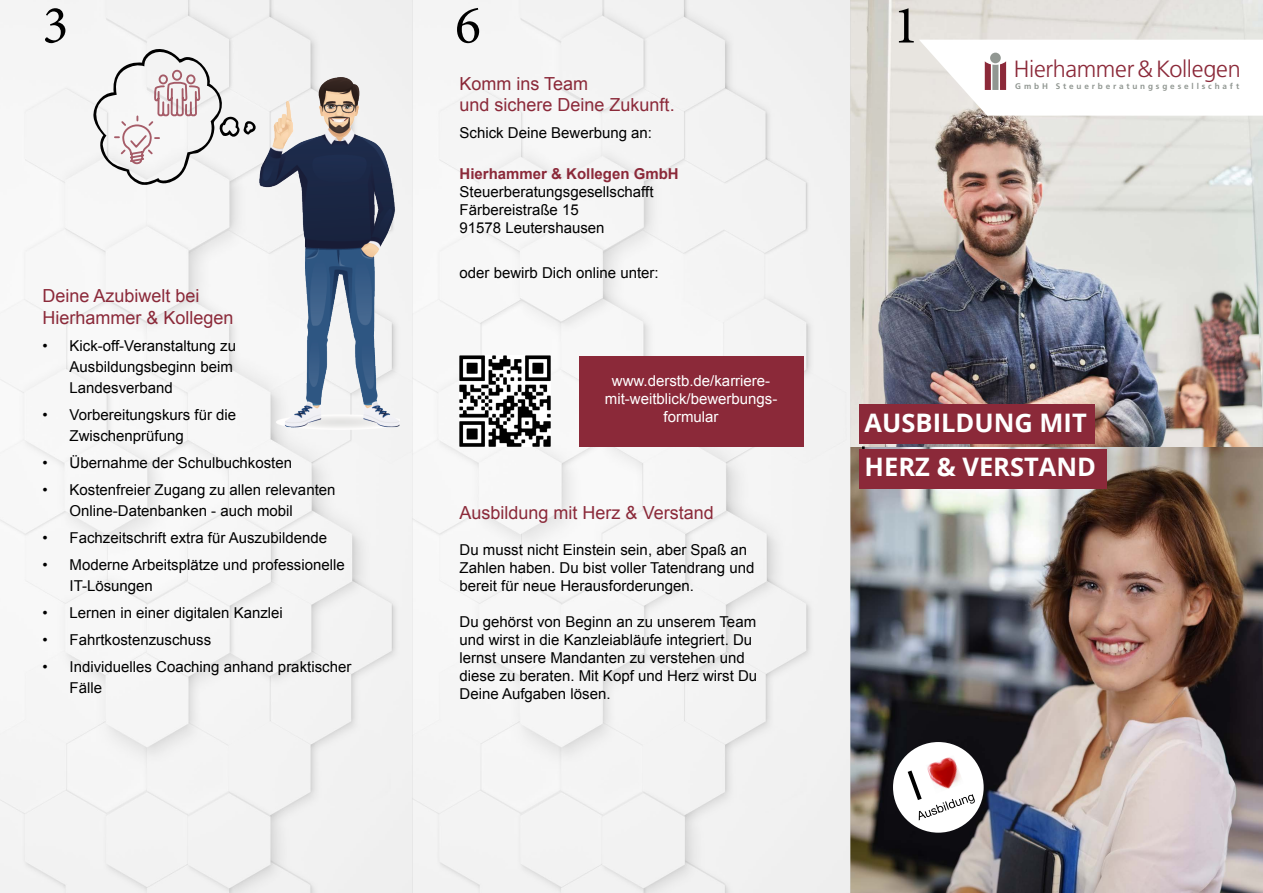
<style>
.page{position:relative;width:1263px;height:893px;background:#fff}
.page>*{position:absolute;margin:0;border:0;box-sizing:border-box;transform-origin:0 0}
.t1{font:54px "Minion Pro";color:#000}
.t2{font:700 25.5px/44.1px "Open Sans";color:#fff}
.t3{font:300 23.4px "Frutiger LT Std";letter-spacing:-.015em;color:#8b2939}
.t4{font:18px/21.6px "Arial";color:#8b2939}
.t5{font:15px/18px "Arial";color:#000}
.t6{font:15px/18px "Arial";color:#fff;text-align:center}
.t7{font:700 15px "Arial";color:#8b2939}
.t8{font:700 8.25px "Frutiger LT Std";letter-spacing:.345em;color:#919792}
</style>
<div class="page">
<div style="left:0;top:0;width:851px;height:893px;background:#f4f4f4"></div>
<img style="left:851px;top:446px;width:412px;height:447px">
<img style="left:851px;top:0;width:412px;height:446px">
<div style="left:859px;top:405px;width:236px;height:39px;background:#8b2939"></div>
<div style="left:859px;top:449px;width:247px;height:39px;background:#8b2939"></div>
<div style="left:893px;top:742px;width:91px;height:91px;background:#fff;border-radius:50%"></div>
<svg style="left:919px;top:40px;width:344px;height:76px"></svg>
<div style="left:990px;top:53px;width:11px;height:10px;background:#919792;border-radius:50%"></div>
<img style="left:927px;top:757px;width:32px;height:13px">
<svg style="left:908px;top:770px;width:67px;height:50px"></svg>
<img style="left:260px;top:78px;width:140px;height:351px">
<svg style="left:92px;top:47px;width:167px;height:139px"></svg>
<div style="left:579px;top:356px;width:224px;height:90px;background:#8b2939"></div>
<img style="left:460px;top:356px;width:90px;height:90px">
<h1 class="t1" style="left:43px;top:-11px;width:27px">3</h1>
<h1 class="t1" style="left:455px;top:-11px;width:27px">6</h1>
<h1 class="t1" style="left:893px;top:-11px;width:27px">1</h1>
<p class="t4" style="left:43px;top:285px;width:193px">Deine Azubiwelt bei<br>Hierhammer &amp; Kollegen</p>
<p class="t4" style="left:459px;top:73px;width:217px">Komm ins Team<br>und sichere Deine Zukunft.</p>
<p class="t5" style="left:459px;top:124px;width:194px">Schick Deine Bewerbung an:</p>
<p class="t7" style="left:459px;top:164px;width:221px">Hierhammer &amp; Kollegen GmbH</p>
<p class="t5" style="left:459px;top:183px;width:196px">Steuerberatungsgesellschafft<br>Färbereistraße 15<br>91578 Leutershausen</p>
<p class="t5" style="left:459px;top:264px;width:201px">oder bewirb Dich online unter:</p>
<h3 class="t3" style="left:1014px;top:55px;width:228px">Hierhammer&amp;Kollegen</h3>
<p class="t8" style="left:1015px;top:82px;width:226px">GmbH Steuerberatungsgesellschaft</p>
<p class="t5" style="left:70px;top:335px;width:168px;line-height:21px;text-indent:-27px">• Kick-off-Veranstaltung zu<br>Ausbildungsbeginn beim<br>Landesverband</p>
<p class="t5" style="left:70px;top:404px;width:168px;line-height:21px;text-indent:-27px">• Vorbereitungskurs für die<br>Zwischenprüfung</p>
<p class="t5" style="left:43px;top:454px;width:251px">• Übernahme der Schulbuchkosten</p>
<p class="t5" style="left:70px;top:479px;width:267px;line-height:21px;text-indent:-27px">• Kostenfreier Zugang zu allen relevanten<br>Online-Datenbanken - auch mobil</p>
<p class="t5" style="left:43px;top:529px;width:286px">• Fachzeitschrift extra für Auszubildende</p>
<p class="t5" style="left:70px;top:554px;width:277px;line-height:21px;text-indent:-27px">• Moderne Arbeitsplätze und professionelle<br>IT-Lösungen</p>
<p class="t5" style="left:43px;top:604px;width:242px">• Lernen in einer digitalen Kanzlei</p>
<p class="t5" style="left:43px;top:631px;width:170px">• Fahrtkostenzuschuss</p>
<p class="t5" style="left:70px;top:656px;width:283px;line-height:21px;text-indent:-27px">• Individuelles Coaching anhand praktischer<br>Fälle</p>
<p class="t6" style="left:605px;top:372px;width:174px">www.derstb.de/karriere&shy;mit-weitblick/bewerbungs&shy;formular</p>
<p class="t4" style="left:460px;top:502px;width:256px">Ausbildung mit Herz &amp; Verstand</p>
<p class="t5" style="left:460px;top:541px;width:296px">Du musst nicht Einstein sein, aber Spaß an<br>Zahlen haben. Du bist voller Tatendrang und bereit für neue Herausforderungen.</p>
<p class="t5" style="left:460px;top:613px;width:299px">Du gehörst von Beginn an zu unserem Team und wirst in die Kanzleiabläufe integriert. Du lernst unsere Mandanten zu verstehen und diese zu beraten. Mit Kopf und Herz wirst Du Deine Aufgaben lösen.</p>
<h2 class="t2" style="left:865px;top:400px;width:233px">AUSBILDUNG MIT<br>HERZ &amp; VERSTAND</h2>
</div>
